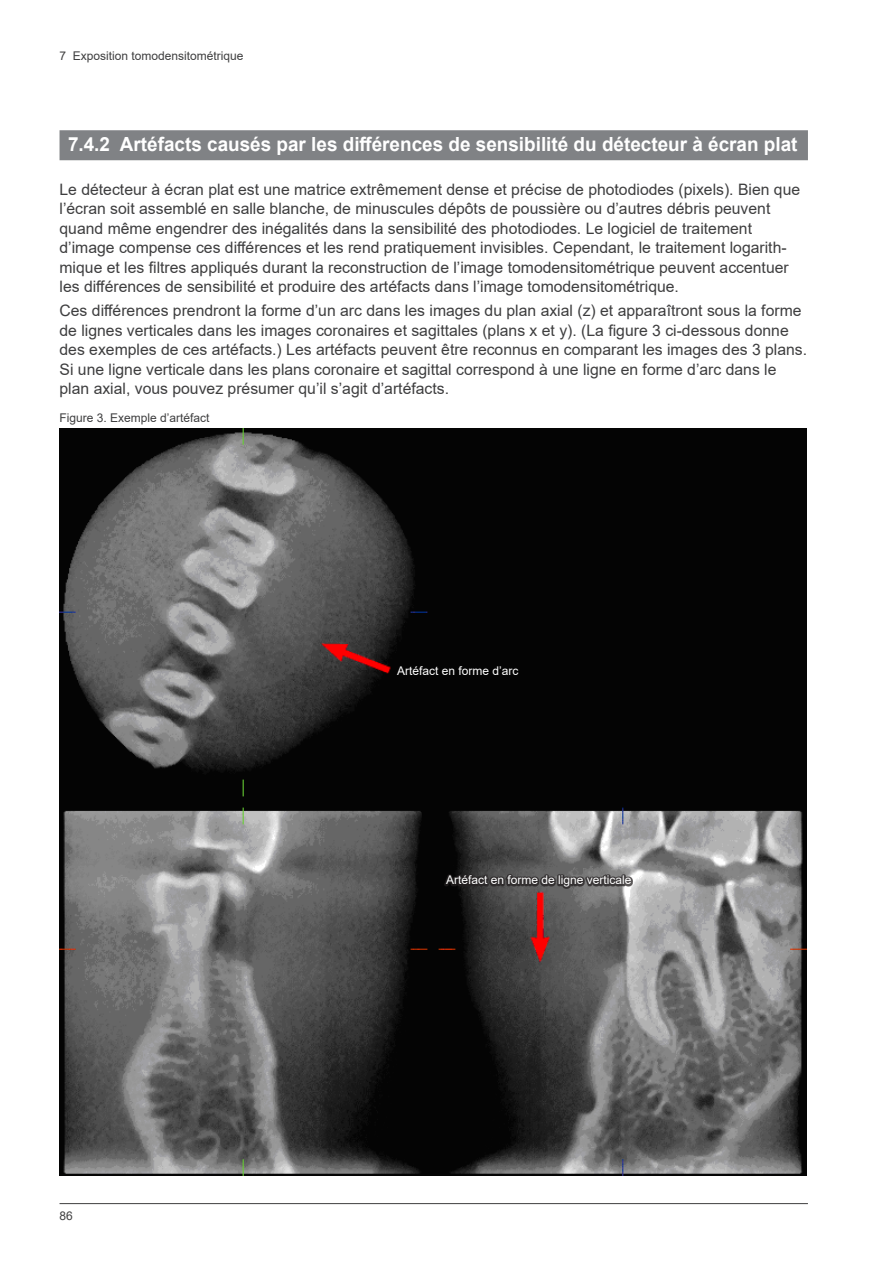
<style>
.page{position:relative;width:893px;height:1263px;background:#fff}
.page>*{position:absolute;margin:0;border:0;box-sizing:border-box;transform-origin:0 0}
.t1{font:700 19.5px "Arial";color:#fff}
.t2{font:15.75px/19.5px "Arial";color:#3e3e3f}
.t3{font:12px "Arial";color:#3e3e3f}
.t4{font:12px "Arial";color:#fff}
</style>
<div class="page">
<hr style="left:60px;top:1203px;width:748px;height:1px;background:#3e3e3f">
<img style="left:60px;top:428px;width:747px;height:748px">
<div style="left:444px;top:874px;width:189px;height:15px;background:#231f20;opacity:.75"></div>
<div style="left:60px;top:130px;width:748px;height:30px;background:#808285"></div>
<p class="t3" style="left:60px;top:47px;width:186px">7 Exposition tomodensitométrique</p>
<p class="t1" style="left:68px;top:130px;width:731px">7.4.2 Artéfacts causés par les différences de sensibilité du détecteur à écran plat</p>
<p class="t2" style="left:60px;top:179px;width:742px">Le détecteur à écran plat est une matrice extrêmement dense et précise de photodiodes (pixels). Bien que l’écran soit assemblé en salle blanche, de minuscules dépôts de poussière ou d’autres débris peuvent quand même engendrer des inégalités dans la sensibilité des photodiodes. Le logiciel de traitement d’image compense ces différences et les rend pratiquement invisibles. Cependant, le traitement logarith&shy;mique et les filtres appliqués durant la reconstruction de l’image tomodensitométrique peuvent accentuer les différences de sensibilité et produire des artéfacts dans l’image tomodensitométrique.</p>
<p class="t2" style="left:60px;top:301px;width:749px">Ces différences prendront la forme d’un arc dans les images du plan axial (z) et apparaîtront sous la forme de lignes verticales dans les images coronaires et sagittales (plans x et y). (La figure 3 ci-dessous donne des exemples de ces artéfacts.) Les artéfacts peuvent être reconnus en comparant les images des 3 plans.<br>Si une ligne verticale dans les plans coronaire et sagittal correspond à une ligne en forme d’arc dans le plan axial, vous pouvez présumer qu’il s’agit d’artéfacts.</p>
<p class="t3" style="left:60px;top:410px;width:152px">Figure 3. Exemple d’artéfact</p>
<p class="t3" style="left:60px;top:1208px;width:15px">86</p>
<p class="t4" style="left:397px;top:662px;width:123px">Artéfact en forme d’arc</p>
<p class="t4" style="left:446px;top:872px;width:187px">Artéfact en forme de ligne verticale</p>
</div>
